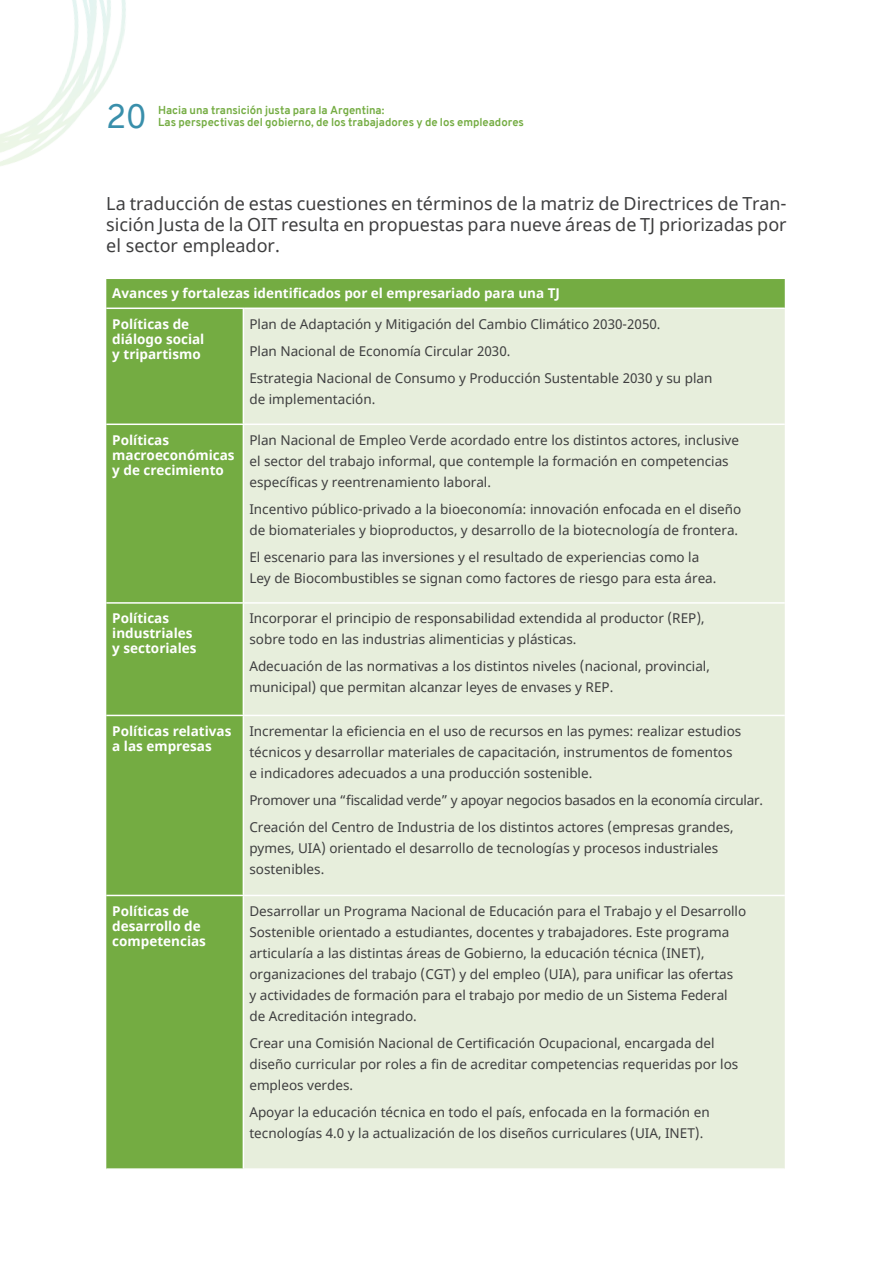
<style>
.page{position:relative;width:893px;height:1263px;background:#fff}
.page>*{position:absolute;margin:0;border:0;box-sizing:border-box;transform-origin:0 0}
.t1{font:33px "Overpass";color:#398fab}
.t2{font:18px/21px "Noto Sans";color:#3e3e3f;text-align:justify}
.Footnote_text{font:13.5px/21px "Noto Sans";color:#3e3e3f}
.Footnote_text-2{font:700 13.5px/15px "Noto Sans";color:#fff}
.Footnote_text-3{font:13.5px "Noto Sans";letter-spacing:-.02em;color:#3e3e3f}
.t3{font:700 11.25px/12px "Overpass";color:#74ac42}
</style>
<div class="page">
<img style="left:0;top:0;width:126px;height:166px">
<div style="left:106px;top:279px;width:679px;height:889px;background:#74ac42"></div>
<div style="left:244px;top:309px;width:541px;height:859px;background:#e7eedc"></div>
<hr style="left:106px;top:308px;width:138px;height:1px;background:#fff">
<hr style="left:243px;top:309px;width:1px;height:114px;background:#fff">
<hr style="left:106px;top:423px;width:138px;height:2px;background:#fff">
<hr style="left:243px;top:425px;width:1px;height:177px;background:#fff">
<hr style="left:106px;top:602px;width:138px;height:2px;background:#fff">
<hr style="left:243px;top:604px;width:1px;height:111px;background:#fff">
<hr style="left:106px;top:715px;width:138px;height:1px;background:#fff">
<hr style="left:243px;top:716px;width:1px;height:179px;background:#fff">
<hr style="left:106px;top:895px;width:138px;height:1px;background:#fff">
<hr style="left:243px;top:896px;width:1px;height:272px;background:#fff">
<hr style="left:244px;top:308px;width:541px;height:1px;background:#fff">
<hr style="left:244px;top:423px;width:541px;height:2px;background:#fff">
<hr style="left:244px;top:602px;width:541px;height:2px;background:#fff">
<hr style="left:244px;top:715px;width:541px;height:1px;background:#fff">
<hr style="left:244px;top:895px;width:541px;height:1px;background:#fff">
<h1 class="t1" style="left:106px;top:93px;width:42px">20</h1>
<p class="t3" style="left:158px;top:104px;width:367px">Hacia una transición justa para la Argentina:<br>Las perspectivas del gobierno, de los trabajadores y de los empleadores</p>
<p class="t2" style="left:106px;top:193px;width:682px">La traducción de estas cuestiones en términos de la matriz de Directrices de Tran&shy;sición Justa de la OIT resulta en propuestas para nueve áreas de TJ priorizadas por el sector empleador.</p>
<p class="Footnote_text-2" style="left:112px;top:286px;width:449px">Avances y fortalezas identificados por el empresariado para una TJ</p>
<p class="Footnote_text-2" style="left:112px;top:317px;width:94px">Políticas de diálogo social y tripartismo</p>
<p class="Footnote_text" style="left:249px;top:314px;width:413px">Plan de Adaptación y Mitigación del Cambio Climático 2030-2050.</p>
<p class="Footnote_text" style="left:249px;top:341px;width:263px">Plan Nacional de Economía Circular 2030.</p>
<p class="Footnote_text" style="left:249px;top:368px;width:465px">Estrategia Nacional de Consumo y Producción Sustentable 2030 y su plan de implementación.</p>
<p class="Footnote_text-2" style="left:112px;top:433px;width:124px">Políticas macroeconómicas y de crecimiento</p>
<p class="Footnote_text" style="left:249px;top:430px;width:491px">Plan Nacional de Empleo Verde acordado entre los distintos actores, inclusive el sector del trabajo informal, que contemple la formación en competencias específicas y reentrenamiento laboral.</p>
<p class="Footnote_text" style="left:249px;top:499px;width:493px">Incentivo público-privado a la bioeconomía: innovación enfocada en el diseño de biomateriales y bioproductos, y desarrollo de la biotecnología de frontera.</p>
<p class="Footnote_text" style="left:249px;top:547px;width:469px">El escenario para las inversiones y el resultado de experiencias como la<br>Ley de Biocombustibles se signan como factores de riesgo para esta área.</p>
<p class="Footnote_text-2" style="left:112px;top:611px;width:86px">Políticas industriales y sectoriales</p>
<p class="Footnote_text" style="left:249px;top:608px;width:457px">Incorporar el principio de responsabilidad extendida al productor (REP), sobre todo en las industrias alimenticias y plásticas.</p>
<p class="Footnote_text" style="left:249px;top:656px;width:462px">Adecuación de las normativas a los distintos niveles (nacional, provincial, municipal) que permitan alcanzar leyes de envases y REP.</p>
<p class="Footnote_text-2" style="left:112px;top:724px;width:121px">Políticas relativas a las empresas</p>
<p class="Footnote_text" style="left:249px;top:721px;width:493px">Incrementar la eficiencia en el uso de recursos en las pymes: realizar estudios técnicos y desarrollar materiales de capacitación, instrumentos de fomentos e indicadores adecuados a una producción sostenible.</p>
<p class="Footnote_text-3" style="left:249px;top:791px;width:515px">Promover una “fiscalidad verde” y apoyar negocios basados en la economía circular.</p>
<p class="Footnote_text" style="left:249px;top:817px;width:485px">Creación del Centro de Industria de los distintos actores (empresas grandes, pymes, UIA) orientado el desarrollo de tecnologías y procesos industriales sostenibles.</p>
<p class="Footnote_text-2" style="left:112px;top:904px;width:95px">Políticas de desarrollo de competencias</p>
<p class="Footnote_text" style="left:249px;top:901px;width:498px">Desarrollar un Programa Nacional de Educación para el Trabajo y el Desarrollo Sostenible orientado a estudiantes, docentes y trabajadores. Este programa articularía a las distintas áreas de Gobierno, la educación técnica (INET), organizaciones del trabajo (CGT) y del empleo (UIA), para unificar las ofertas<br>y actividades de formación para el trabajo por medio de un Sistema Federal de Acreditación integrado.</p>
<p class="Footnote_text" style="left:249px;top:1033px;width:490px">Crear una Comisión Nacional de Certificación Ocupacional, encargada del diseño curricular por roles a fin de acreditar competencias requeridas por los empleos verdes.</p>
<p class="Footnote_text" style="left:249px;top:1102px;width:462px">Apoyar la educación técnica en todo el país, enfocada en la formación en tecnologías 4.0 y la actualización de los diseños curriculares (UIA, INET).</p>
</div>
